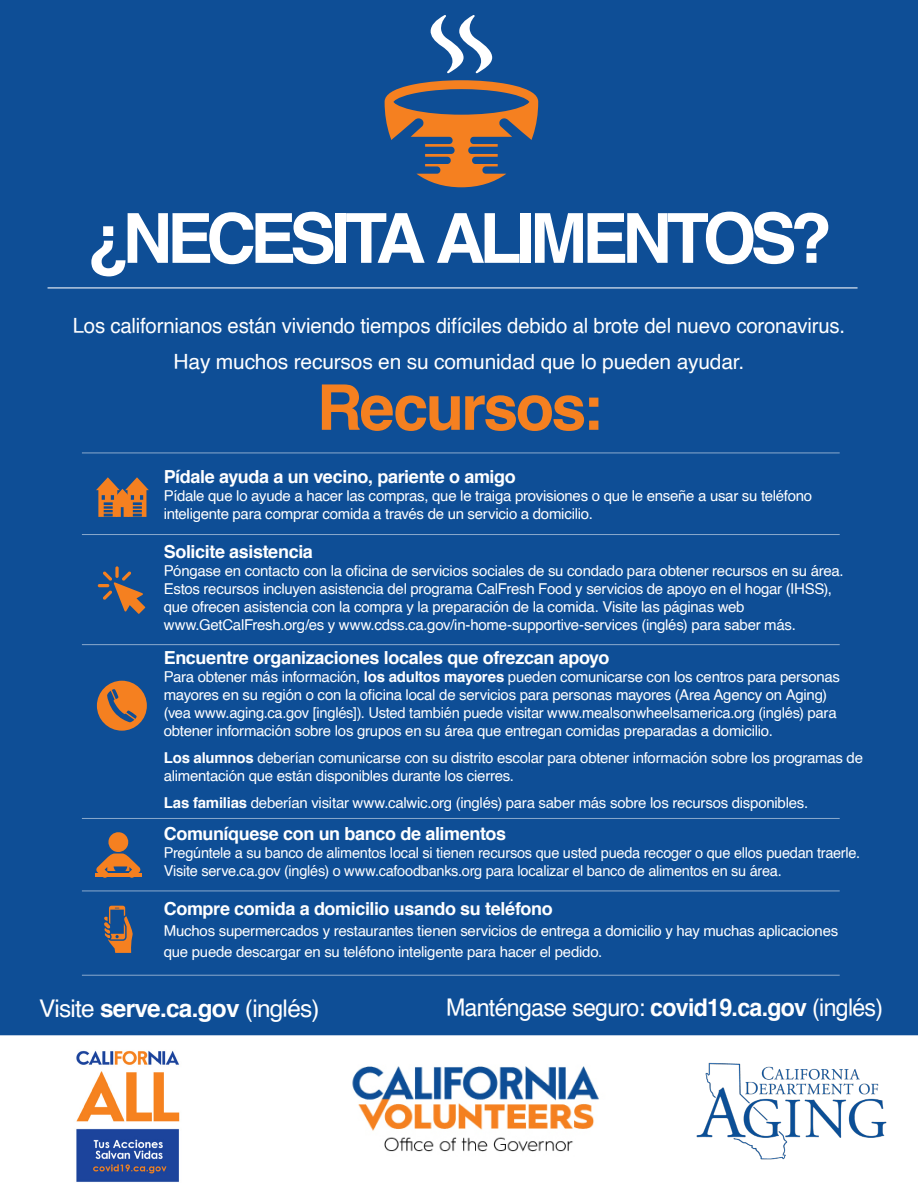
<style>
.page{position:relative;width:918px;height:1188px;background:#fff}
.page>*{position:absolute;margin:0;border:0;box-sizing:border-box;transform-origin:0 0}
.t1{font:700 69px "Helvetica";letter-spacing:-.08em;color:#fff}
.t2{font:700 63px "Helvetica";letter-spacing:-.045em;color:#f58020}
.t3{font:24.3px "Helvetica";letter-spacing:-.03em;color:#fff;scale:.95 1}
.t4{font:24.3px "Helvetica";letter-spacing:-.03em;color:#fff}
.t5{font:21px "Helvetica";letter-spacing:-.01em;color:#fff}
.t6{font:700 18px "Helvetica";letter-spacing:-.02em;color:#fff}
.t7{font:15px/18px "Helvetica";letter-spacing:-.02em;color:#fff}
.s1{font-weight:700}
</style>
<div class="page">
<div style="left:0;top:0;width:918px;height:1082px;background:#0e4e96"></div>
<hr style="left:48px;top:287px;width:810px;height:1px;background:#fff">
<hr style="left:82px;top:452px;width:758px;height:1px;background:#fff">
<hr style="left:82px;top:534px;width:758px;height:1px;background:#fff">
<hr style="left:82px;top:644px;width:758px;height:1px;background:#fff">
<hr style="left:82px;top:818px;width:758px;height:1px;background:#fff">
<hr style="left:82px;top:890px;width:758px;height:1px;background:#fff">
<hr style="left:82px;top:975px;width:758px;height:1px;background:#fff">
<svg style="left:104px;top:906px;width:29px;height:47px"></svg>
<svg style="left:96px;top:477px;width:53px;height:40px"></svg>
<svg style="left:430px;top:15px;width:62px;height:58px"></svg>
<svg style="left:385px;top:80px;width:153px;height:107px"></svg>
<svg style="left:96px;top:832px;width:44px;height:46px"></svg>
<hr style="left:95px;top:873px;width:47px;height:4px;background:#f58020">
<svg style="left:98px;top:566px;width:47px;height:48px"></svg>
<svg style="left:97px;top:681px;width:50px;height:50px"></svg>
<div style="left:0;top:1035px;width:918px;height:47px;background:#fff"></div>
<img style="left:337px;top:1062px;width:278px;height:90px">
<img style="left:694px;top:1056px;width:197px;height:104px">
<img style="left:68px;top:1042px;width:119px;height:140px">
<p class="t1" style="left:88px;top:195px;width:746px">¿NECESITA ALIMENTOS?</p>
<p class="t5" style="left:73px;top:309px;width:774px">Los californianos están viviendo tiempos difíciles debido al brote del nuevo coronavirus.</p>
<p class="t5" style="left:174px;top:345px;width:572px">Hay muchos recursos en su comunidad que lo pueden ayudar.</p>
<p class="t2" style="left:317px;top:368px;width:288px">Recursos:</p>
<p class="t6" style="left:164px;top:465px;width:353px">Pídale ayuda a un vecino, pariente o amigo</p>
<p class="t7" style="left:164px;top:487px;width:650px">Pídale que lo ayude a hacer las compras, que le traiga provisiones o que le enseñe a usar su teléfono inteligente para comprar comida a través de un servicio a domicilio.</p>
<p class="t6" style="left:164px;top:540px;width:151px">Solicite asistencia</p>
<p class="t7" style="left:164px;top:562px;width:682px">Póngase en contacto con la oficina de servicios sociales de su condado para obtener recursos en su área.<br>Estos recursos incluyen asistencia del programa CalFresh Food y servicios de apoyo en el hogar (IHSS), que ofrecen asistencia con la compra y la preparación de la comida. Visite las páginas web www.GetCalFresh.org/es y www.cdss.ca.gov/in-home-supportive-services (inglés) para saber más.</p>
<p class="t6" style="left:164px;top:647px;width:447px">Encuentre organizaciones locales que ofrezcan apoyo</p>
<p class="t7" style="left:164px;top:668px;width:678px">Para obtener más información, <span class="s1">los adultos mayores</span> pueden comunicarse con los centros para personas mayores en su región o con la oficina local de servicios para personas mayores (Area Agency on Aging) (vea www.aging.ca.gov [inglés]). Usted también puede visitar www.mealsonwheelsamerica.org (inglés) para obtener información sobre los grupos en su área que entregan comidas preparadas a domicilio.</p>
<p class="t7" style="left:164px;top:749px;width:701px"><span class="s1">Los alumnos</span> deberían comunicarse con su distrito escolar para obtener información sobre los programas de alimentación que están disponibles durante los cierres.</p>
<p class="t7" style="left:164px;top:794px;width:646px"><span class="s1">Las familias</span> deberían visitar www.calwic.org (inglés) para saber más sobre los recursos disponibles.</p>
<p class="t6" style="left:164px;top:822px;width:344px">Comuníquese con un banco de alimentos</p>
<p class="t7" style="left:164px;top:844px;width:698px">Pregúntele a su banco de alimentos local si tienen recursos que usted pueda recoger o que ellos puedan traerle.<br>Visite serve.ca.gov (inglés) o www.cafoodbanks.org para localizar el banco de alimentos en su área.</p>
<p class="t6" style="left:164px;top:897px;width:390px">Compre comida a domicilio usando su teléfono</p>
<p class="t7" style="left:164px;top:920px;width:676px;line-height:21px">Muchos supermercados y restaurantes tienen servicios de entrega a domicilio y hay muchas aplicaciones que puede descargar en su teléfono inteligente para hacer el pedido.</p>
<p class="t3" style="left:446px;top:988px;width:462px">Manténgase seguro: <span class="s1">covid19.ca.gov</span> (inglés)</p>
<p class="t4" style="left:39px;top:990px;width:282px">Visite <span class="s1">serve.ca.gov</span> (inglés)</p>
</div>
